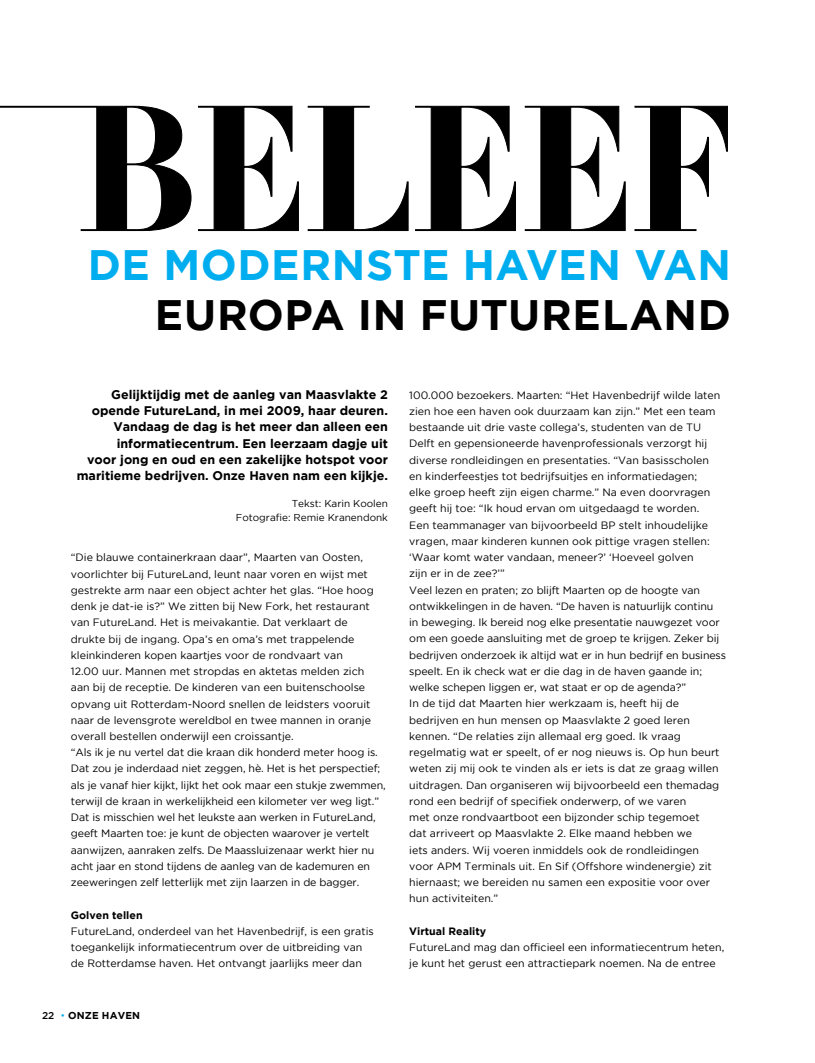
<style>
.page{position:relative;width:815px;height:1063px;background:#fff}
.page>*{position:absolute;margin:0;border:0;box-sizing:border-box;transform-origin:0 0}
.t1{font:700 42.5px "Gotham";letter-spacing:.01em;color:#00aeef}
.t2{font:700 42.5px "Gotham";letter-spacing:.015em;color:#000}
.t3{font:700 12.5px/16.2px "Gotham";color:#000;text-align:right}
.t4{font:10.62px/16.2px "Gotham";color:#000}
.t5{font:700 10.62px "Gotham";color:#000}
.t6{font:10px/13.8px "Gotham";color:#000;text-align:right}
.t7{font:700 10px "Gotham";letter-spacing:.015em;color:#000}
.s1{font-weight:500}
.s2{font-weight:300;color:#00aeef}
</style>
<div class="page">
<svg style="left:0;top:106px;width:728px;height:125px"></svg>
<h1 class="t1" style="left:88px;top:240px;width:645px">DE MODERNSTE HAVEN VAN</h1>
<h1 class="t2" style="left:155px;top:290px;width:577px">EUROPA IN FUTURELAND</h1>
<p class="t3" style="left:77px;top:386px;width:313px">Gelijktijdig met de aanleg van Maasvlakte 2 opende FutureLand, in mei 2009, haar deuren.<br>Vandaag de dag is het meer dan alleen een informatiecentrum. Een leerzaam dagje uit<br>voor jong en oud en een zakelijke hotspot voor maritieme bedrijven. Onze Haven nam een kijkje.</p>
<p class="t6" style="left:236px;top:496px;width:154px">Tekst: Karin Koolen<br>Fotografie: Remie Kranendonk</p>
<p class="t4" style="left:71px;top:549px;width:316px">“Die blauwe containerkraan daar”, Maarten van Oosten, voorlichter bij FutureLand, leunt naar voren en wijst met gestrekte arm naar een object achter het glas. “Hoe hoog denk je dat-ie is?” We zitten bij New Fork, het restaurant van FutureLand. Het is meivakantie. Dat verklaart de<br>drukte bij de ingang. Opa’s en oma’s met trappelende kleinkinderen kopen kaartjes voor de rondvaart van<br>12.00 uur. Mannen met stropdas en aktetas melden zich aan bij de receptie. De kinderen van een buitenschoolse opvang uit Rotterdam-Noord snellen de leidsters vooruit naar de levensgrote wereldbol en twee mannen in oranje overall bestellen onderwijl een croissantje.<br>“Als ik je nu vertel dat die kraan dik honderd meter hoog is.<br>Dat zou je inderdaad niet zeggen, hè. Het is het perspectief; als je vanaf hier kijkt, lijkt het ook maar een stukje zwemmen, terwijl de kraan in werkelijkheid een kilometer ver weg ligt.” Dat is misschien wel het leukste aan werken in FutureLand, geeft Maarten toe: je kunt de objecten waarover je vertelt aanwijzen, aanraken zelfs. De Maassluizenaar werkt hier nu acht jaar en stond tijdens de aanleg van de kademuren en zeeweringen zelf letterlijk met zijn laarzen in de bagger.</p>
<p class="t5" style="left:71px;top:909px;width:73px">Golven tellen</p>
<p class="t4" style="left:71px;top:923px;width:304px">FutureLand, onderdeel van het Havenbedrijf, is een gratis toegankelijk informatiecentrum over de uitbreiding van de Rotterdamse haven. Het ontvangt jaarlijks meer dan</p>
<p class="t7" style="left:42px;top:1009px;width:99px"><span class="s1">22</span> <span class="s2">•</span> ONZE HAVEN</p>
<p class="t4" style="left:409px;top:387px;width:318px">100.000 bezoekers. Maarten: “Het Havenbedrijf wilde laten zien hoe een haven ook duurzaam kan zijn.” Met een team bestaande uit drie vaste collega’s, studenten van de TU Delft en gepensioneerde havenprofessionals verzorgt hij diverse rondleidingen en presentaties. “Van basisscholen<br>en kinderfeestjes tot bedrijfsuitjes en informatiedagen;<br>elke groep heeft zijn eigen charme.” Na even doorvragen geeft hij toe: “Ik houd ervan om uitgedaagd te worden.<br>Een teammanager van bijvoorbeeld BP stelt inhoudelijke vragen, maar kinderen kunnen ook pittige vragen stellen: ‘Waar komt water vandaan, meneer?’ ‘Hoeveel golven<br>zijn er in de zee?’”<br>Veel lezen en praten; zo blijft Maarten op de hoogte van ontwikkelingen in de haven. “De haven is natuurlijk continu<br>in beweging. Ik bereid nog elke presentatie nauwgezet voor om een goede aansluiting met de groep te krijgen. Zeker bij bedrijven onderzoek ik altijd wat er in hun bedrijf en business speelt. En ik check wat er die dag in de haven gaande in; welke schepen liggen er, wat staat er op de agenda?”<br>In de tijd dat Maarten hier werkzaam is, heeft hij de bedrijven en hun mensen op Maasvlakte 2 goed leren kennen. “De relaties zijn allemaal erg goed. Ik vraag regelmatig wat er speelt, of er nog nieuws is. Op hun beurt weten zij mij ook te vinden als er iets is dat ze graag willen uitdragen. Dan organiseren wij bijvoorbeeld een themadag rond een bedrijf of specifiek onderwerp, of we varen<br>met onze rondvaartboot een bijzonder schip tegemoet<br>dat arriveert op Maasvlakte 2. Elke maand hebben we<br>iets anders. Wij voeren inmiddels ook de rondleidingen<br>voor APM Terminals uit. En Sif (Offshore windenergie) zit hiernaast; we bereiden nu samen een expositie voor over hun activiteiten.”</p>
<p class="t5" style="left:409px;top:925px;width:79px">Virtual Reality</p>
<p class="t4" style="left:409px;top:939px;width:317px">FutureLand mag dan officieel een informatiecentrum heten, je kunt het gerust een attractiepark noemen. Na de entree</p>
</div>
